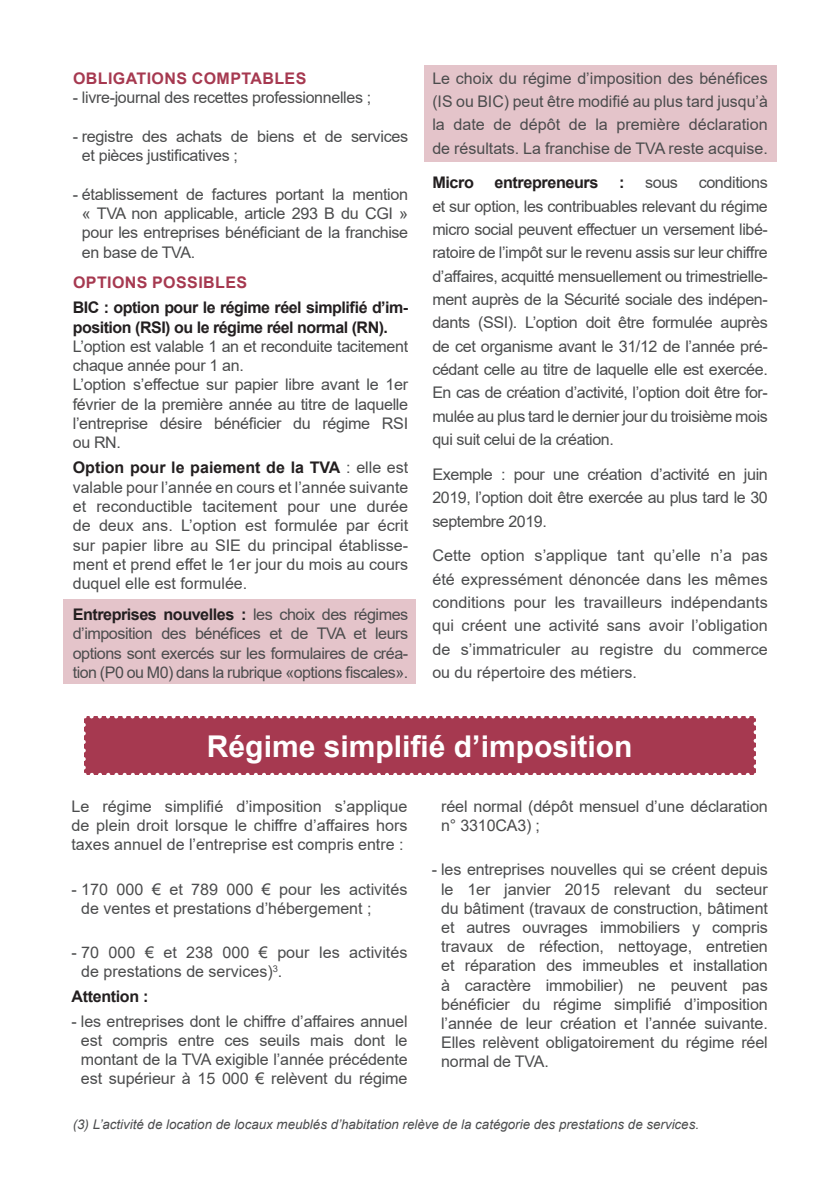
<style>
.page{position:relative;width:840px;height:1191px;background:#fff}
.page>*{position:absolute;margin:0;border:0;box-sizing:border-box;transform-origin:0 0}
.t1{font:700 30px "Arial";color:#fff}
.t2{font:16px/23.4px "Arial";letter-spacing:-.01em;color:#4b4c4d;text-align:justify}
.t3{font:700 16px/19.4px "Arial";letter-spacing:-.03em;color:#231f20}
.t4{font:700 16px "Arial";letter-spacing:.025em;color:#a63950}
.t5{font:italic 13.4px "Arial";color:#4b4c4d}
.s1{font-weight:700;color:#231f20}
</style>
<div class="page">
<div style="left:63px;top:599px;width:353px;height:84px;background:#e4c4ca"></div>
<div style="left:423px;top:65px;width:353px;height:96px;background:#e4c4ca"></div>
<div style="left:84px;top:716px;width:671px;height:59px;background:#a63950"></div>
<svg style="left:84px;top:725px;width:2px;height:50px"></svg>
<svg style="left:92px;top:773px;width:663px;height:2px"></svg>
<svg style="left:753px;top:716px;width:3px;height:50px"></svg>
<svg style="left:84px;top:716px;width:663px;height:2px"></svg>
<p class="t4" style="left:73px;top:67px;width:235px">OBLIGATIONS COMPTABLES</p>
<p class="t2" style="left:73px;top:86px;width:300px">- livre-journal des recettes professionnelles ;</p>
<p class="t2" style="left:82px;top:126px;width:327px;line-height:19.4px;text-indent:-9px">- registre des achats de biens et de services et pièces justificatives ;</p>
<p class="t2" style="left:82px;top:184px;width:328px;line-height:19.4px;text-indent:-9px">- établissement de factures portant la mention « TVA non applicable, article 293 B du CGI » pour les entreprises bénéficiant de la franchise en base de TVA.</p>
<p class="t4" style="left:73px;top:271px;width:175px">OPTIONS POSSIBLES</p>
<p class="t3" style="left:73px;top:298px;width:337px">BIC : option pour le régime réel simplifié d’im&shy;position (RSI) ou le régime réel normal (RN).</p>
<p class="t2" style="left:73px;top:336px;width:337px;line-height:19.4px">L’option est valable 1 an et reconduite tacitement chaque année pour 1 an.</p>
<p class="t2" style="left:73px;top:375px;width:337px;line-height:19.4px">L’option s’effectue sur papier libre avant le 1er février de la première année au titre de laquelle l’entreprise désire bénéficier du régime RSI ou RN.</p>
<p class="t2" style="left:73px;top:458px;width:337px;line-height:19.4px"><span class="s1">Option pour le paiement de la TVA</span> : elle est valable pour l’année en cours et l’année suivante et reconductible tacitement pour une durée de deux ans. L’option est formulée par écrit sur papier libre au SIE du principal établisse&shy;ment et prend effet le 1er jour du mois au cours duquel elle est formulée.</p>
<p class="t2" style="left:73px;top:604px;width:337px;line-height:19.4px"><span class="s1">Entreprises nouvelles :</span> les choix des régimes d’imposition des bénéfices et de TVA et leurs options sont exercés sur les formulaires de créa&shy;tion (P0 ou M0) dans la rubrique «options fiscales».</p>
<p class="t2" style="left:432px;top:66px;width:337px">Le choix du régime d’imposition des bénéfices (IS ou BIC) peut être modifié au plus tard jusqu’à la date de dépôt de la première déclaration de résultats. La franchise de TVA reste acquise.</p>
<p class="t3" style="left:432px;top:173px;width:43px">Micro</p>
<p class="t3" style="left:494px;top:173px;width:105px">entrepreneurs</p>
<p class="t3" style="left:618px;top:173px;width:7px">:</p>
<p class="t2" style="left:644px;top:171px;width:34px">sous</p>
<p class="t2" style="left:432px;top:171px;width:337px;text-indent:266px">conditions et sur option, les contribuables relevant du régime micro social peuvent effectuer un versement libé&shy;ratoire de l’impôt sur le revenu assis sur leur chiffre d’affaires, acquitté mensuellement ou trimestrielle&shy;ment auprès de la Sécurité sociale des indépen&shy;dants (SSI). L’option doit être formulée auprès de cet organisme avant le 31/12 de l’année pré&shy;cédant celle au titre de laquelle elle est exercée.<br>En cas de création d’activité, l’option doit être for&shy;mulée au plus tard le dernier jour du troisième mois qui suit celui de la création.</p>
<p class="t2" style="left:432px;top:462px;width:337px">Exemple : pour une création d’activité en juin 2019, l’option doit être exercée au plus tard le 30 septembre 2019.</p>
<p class="t2" style="left:432px;top:544px;width:337px">Cette option s’applique tant qu’elle n’a pas été expressément dénoncée dans les mêmes conditions pour les travailleurs indépendants qui créent une activité sans avoir l’obligation de s’immatriculer au registre du commerce ou du répertoire des métiers.</p>
<p class="t1" style="left:207px;top:725px;width:427px">Régime simplifié d’imposition</p>
<p class="t2" style="left:71px;top:796px;width:337px;line-height:19.2px">Le régime simplifié d’imposition s’applique de plein droit lorsque le chiffre d’affaires hors taxes annuel de l’entreprise est compris entre :</p>
<p class="t2" style="left:81px;top:879px;width:327px;line-height:19.2px;text-indent:-10px">- 170 000 € et 789 000 € pour les activités de ventes et prestations d’hébergement ;</p>
<p class="t2" style="left:81px;top:942px;width:327px;line-height:19.2px;text-indent:-10px">- 70 000 € et 238 000 € pour les activités de prestations de services)<sup>3</sup>.</p>
<p class="t3" style="left:71px;top:986px;width:78px">Attention :</p>
<p class="t2" style="left:71px;top:1011px;width:337px;line-height:19.2px;text-align:center">- les entreprises dont le chiffre d’affaires annuel est compris entre ces seuils mais dont le montant de la TVA exigible l’année précédente est supérieur à 15 000 € relèvent du régime</p>
<p class="t2" style="left:441px;top:796px;width:328px;line-height:19.2px">réel normal (dépôt mensuel d’une déclaration n° 3310CA3) ;</p>
<p class="t2" style="left:441px;top:860px;width:328px;line-height:19.2px;text-indent:-9px">- les entreprises nouvelles qui se créent depuis le 1er janvier 2015 relevant du secteur du bâtiment (travaux de construction, bâtiment et autres ouvrages immobiliers y compris travaux de réfection, nettoyage, entretien et réparation des immeubles et installation à caractère immobilier) ne peuvent pas bénéficier du régime simplifié d’imposition l’année de leur création et l’année suivante.<br>Elles relèvent obligatoirement du régime réel normal de TVA.</p>
<p class="t5" style="left:73px;top:1115px;width:627px">(3) L’activité de location de locaux meublés d’habitation relève de la catégorie des prestations de services.</p>
</div>
